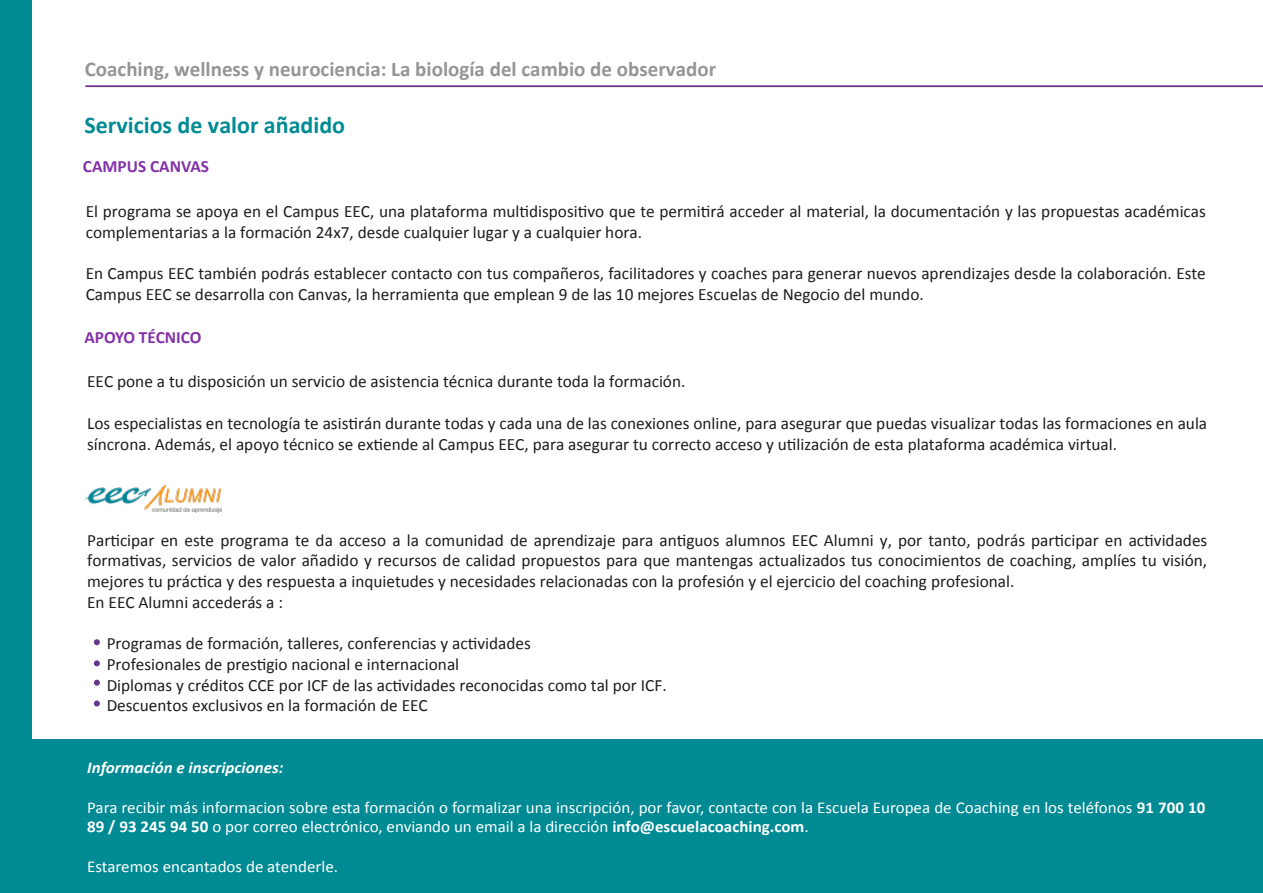
<style>
.page{position:relative;width:1263px;height:893px;background:#fff}
.page>*{position:absolute;margin:0;border:0;box-sizing:border-box;transform-origin:0 0}
.t1{font:700 24px "Calibri";color:#018b94}
.t2{font:700 21px "Calibri";color:#959594}
.t3{font:17.25px/20.7px "Calibri";color:#1d1d1b}
.t4{font:700 17.25px "Calibri";color:#8331a7}
.t5{font:16.5px/19.8px "Calibri";color:#fff}
.t6{font:italic 700 16.5px "Calibri";color:#fff}
.s1{font-weight:700}
</style>
<div class="page">
<hr style="left:85px;top:85px;width:1178px;height:2px;background:#6f3087">
<div style="left:0;top:0;width:32px;height:893px;background:#008a94"></div>
<svg style="left:94px;top:639px;width:6px;height:6px"></svg>
<svg style="left:94px;top:660px;width:6px;height:6px"></svg>
<svg style="left:94px;top:680px;width:6px;height:6px"></svg>
<svg style="left:94px;top:700px;width:6px;height:6px"></svg>
<img style="left:85px;top:486px;width:137px;height:26px">
<div style="left:0;top:739px;width:1263px;height:154px;background:#008a94"></div>
<p class="t2" style="left:85px;top:54px;width:633px">Coaching, wellness y neurociencia: La biología del cambio de observador</p>
<h1 class="t1" style="left:85px;top:109px;width:262px">Servicios de valor añadido</h1>
<p class="t4" style="left:83px;top:154px;width:127px">CAMPUS CANVAS</p>
<p class="t3" style="left:86px;top:200px;width:1122px">El programa se apoya en el Campus EEC, una plataforma multidispositivo que te permitirá acceder al material, la documentación y las propuestas académicas complementarias a la formación 24x7, desde cualquier lugar y a cualquier hora.</p>
<p class="t3" style="left:86px;top:262px;width:1121px">En Campus EEC también podrás establecer contacto con tus compañeros, facilitadores y coaches para generar nuevos aprendizajes desde la colaboración. Este<br>Campus EEC se desarrolla con Canvas, la herramienta que emplean 9 de las 10 mejores Escuelas de Negocio del mundo.</p>
<p class="t4" style="left:84px;top:325px;width:119px">APOYO TÉCNICO</p>
<p class="t3" style="left:87px;top:371px;width:600px">EEC pone a tu disposición un servicio de asistencia técnica durante toda la formación.</p>
<p class="t3" style="left:87px;top:412px;width:1121px">Los especialistas en tecnología te asistirán durante todas y cada una de las conexiones online, para asegurar que puedas visualizar todas las formaciones en aula síncrona. Además, el apoyo técnico se extiende al Campus EEC, para asegurar tu correcto acceso y utilización de esta plataforma académica virtual.</p>
<p class="t3" style="left:87px;top:529px;width:1122px">Participar en este programa te da acceso a la comunidad de aprendizaje para antiguos alumnos EEC Alumni y, por tanto, podrás participar en actividades formativas, servicios de valor añadido y recursos de calidad propuestos para que mantengas actualizados tus conocimientos de coaching, amplíes tu visión, mejores tu práctica y des respuesta a inquietudes y necesidades relacionadas con la profesión y el ejercicio del coaching profesional.<br>En EEC Alumni accederás a :</p>
<p class="t3" style="left:107px;top:632px;width:561px">Programas de formación, talleres, conferencias y actividades<br>Profesionales de prestigio nacional e internacional<br>Diplomas y créditos CCE por ICF de las actividades reconocidas como tal por ICF.<br>Descuentos exclusivos en la formación de EEC</p>
<p class="t6" style="left:87px;top:757px;width:198px">Información e inscripciones:</p>
<p class="t5" style="left:87px;top:796px;width:1119px">Para recibir más informacion sobre esta formación o formalizar una inscripción, por favor, contacte con la Escuela Europea de Coaching en los teléfonos <span class="s1">91 700 10<br>89 / 93 245 94 50</span> o por correo electrónico, enviando un email a la dirección <span class="s1">info@escuelacoaching.com</span>.</p>
<p class="t5" style="left:87px;top:856px;width:252px">Estaremos encantados de atenderle.</p>
</div>
